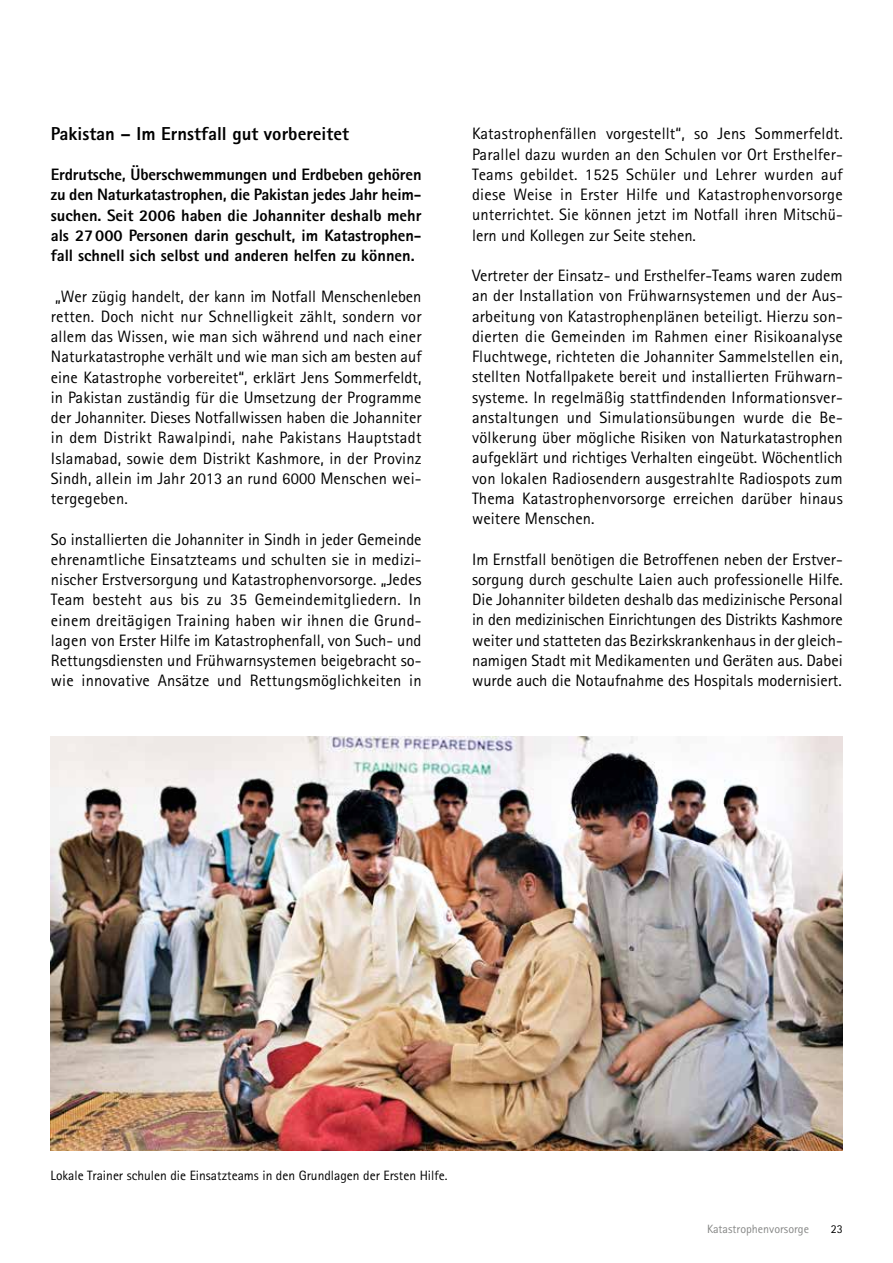
<style>
.page{position:relative;width:893px;height:1263px;background:#fff}
.page>*{position:absolute;margin:0;border:0;box-sizing:border-box;transform-origin:0 0}
.t1{font:800 18.75px "Rotis Sans Serif Std";color:#000}
.t2{font:16.5px/20.2px "Rotis Sans Serif Std";letter-spacing:.01em;color:#000;text-align:justify}
.t3{font:800 16.5px/20.2px "Rotis Sans Serif Std";letter-spacing:-.005em;color:#000;text-align:justify}
.t4{font:13.5px "Rotis Sans Serif Std";color:#000}
.t5{font:12px "Rotis Sans Serif Std";color:#868786}
.t6{font:12px "Rotis Sans Serif Std";color:#000}
</style>
<div class="page">
<img style="left:51px;top:737px;width:792px;height:414px">
<p class="t1" style="left:51px;top:121px;width:300px">Pakistan – Im Ernstfall gut vorbereitet</p>
<p class="t3" style="left:51px;top:164px;width:372px">Erdrutsche, Überschwemmungen und Erdbeben gehören zu den Naturkatastrophen, die Pakistan jedes Jahr heim&shy;suchen. Seit 2006 haben die Johanniter deshalb mehr als 27000 Personen darin geschult, im Katastrophen&shy;fall schnell sich selbst und anderen helfen zu können.</p>
<p class="t2" style="left:51px;top:286px;width:373px">„Wer zügig handelt, der kann im Notfall Menschenleben retten. Doch nicht nur Schnelligkeit zählt, sondern vor allem das Wissen, wie man sich während und nach einer Naturkatastrophe verhält und wie man sich am besten auf eine Katastrophe vorbereitet“, erklärt Jens Sommerfeldt, in Pakistan zuständig für die Umsetzung der Programme der Johanniter. Dieses Notfallwissen haben die Johanniter in dem Distrikt Rawalpindi, nahe Pakistans Hauptstadt Islamabad, sowie dem Distrikt Kashmore, in der Provinz Sindh, allein im Jahr 2013 an rund 6000 Menschen wei&shy;tergegeben.</p>
<p class="t2" style="left:51px;top:529px;width:372px">So installierten die Johanniter in Sindh in jeder Gemeinde ehrenamtliche Einsatzteams und schulten sie in medizi&shy;nischer Erstversorgung und Katastrophenvorsorge. „Jedes Team besteht aus bis zu 35 Gemeindemitgliedern. In einem dreitägigen Training haben wir ihnen die Grund&shy;lagen von Erster Hilfe im Katastrophenfall, von Such- und Rettungsdiensten und Frühwarnsystemen beigebracht so&shy;wie innovative Ansätze und Rettungsmöglichkeiten in</p>
<p class="t2" style="left:472px;top:124px;width:373px">Katastrophenfällen vorgestellt“, so Jens Sommerfeldt.<br>Parallel dazu wurden an den Schulen vor Ort Ersthelfer-Teams gebildet. 1525 Schüler und Lehrer wurden auf diese Weise in Erster Hilfe und Katastrophenvorsorge unterrichtet. Sie können jetzt im Notfall ihren M itschü&shy;lern und Kollegen zur Seite stehen.</p>
<p class="t2" style="left:472px;top:265px;width:372px">Vertreter der Einsatz- und Ersthelfer-Teams waren zudem an der Installation von Frühwarnsystemen und der Aus&shy;arbeitung von Katastrophenplänen beteiligt. Hierzu son&shy;dierten die Gemeinden im Rahmen einer Risikoanalyse Fluchtwege, richteten die Johanniter Sammelstellen ein, stellten Notfallpakete bereit und installierten Frühwarn&shy;systeme. In regelmäßig stattfindenden Informationsver&shy;anstaltungen und Simulationsübungen wurde die Be&shy;völkerung über mögliche Risiken von Naturkatastrophen aufgeklärt und richtiges Verhalten eingeübt. Wöchentlich von lokalen Radiosendern ausgestrahlte Radiospots zum Thema Katastrophenvorsorge erreichen darüber hinaus weitere Menschen.</p>
<p class="t2" style="left:472px;top:549px;width:372px">Im Ernstfall benötigen die Betroffenen neben der Erstver&shy;sorgung durch geschulte Laien auch professionelle Hilfe.<br>Die Johanniter bildeten deshalb das medizinische Personal in den medizinischen Einrichtungen des Distrikts Kashmore weiter und statteten das Bezirkskrankenhaus in der gleich&shy;namigen Stadt mit Medikamenten und Geräten aus. Dabei wurde auch die Notaufnahme des Hospitals modernisiert.</p>
<p class="t4" style="left:51px;top:1168px;width:398px">Lokale Trainer schulen die Einsatzteams in den Grundlagen der Ersten Hilfe.</p>
<p class="t5" style="left:707px;top:1222px;width:103px">Katastrophenvorsorge</p>
<p class="t6" style="left:831px;top:1222px;width:13px">23</p>
</div>
